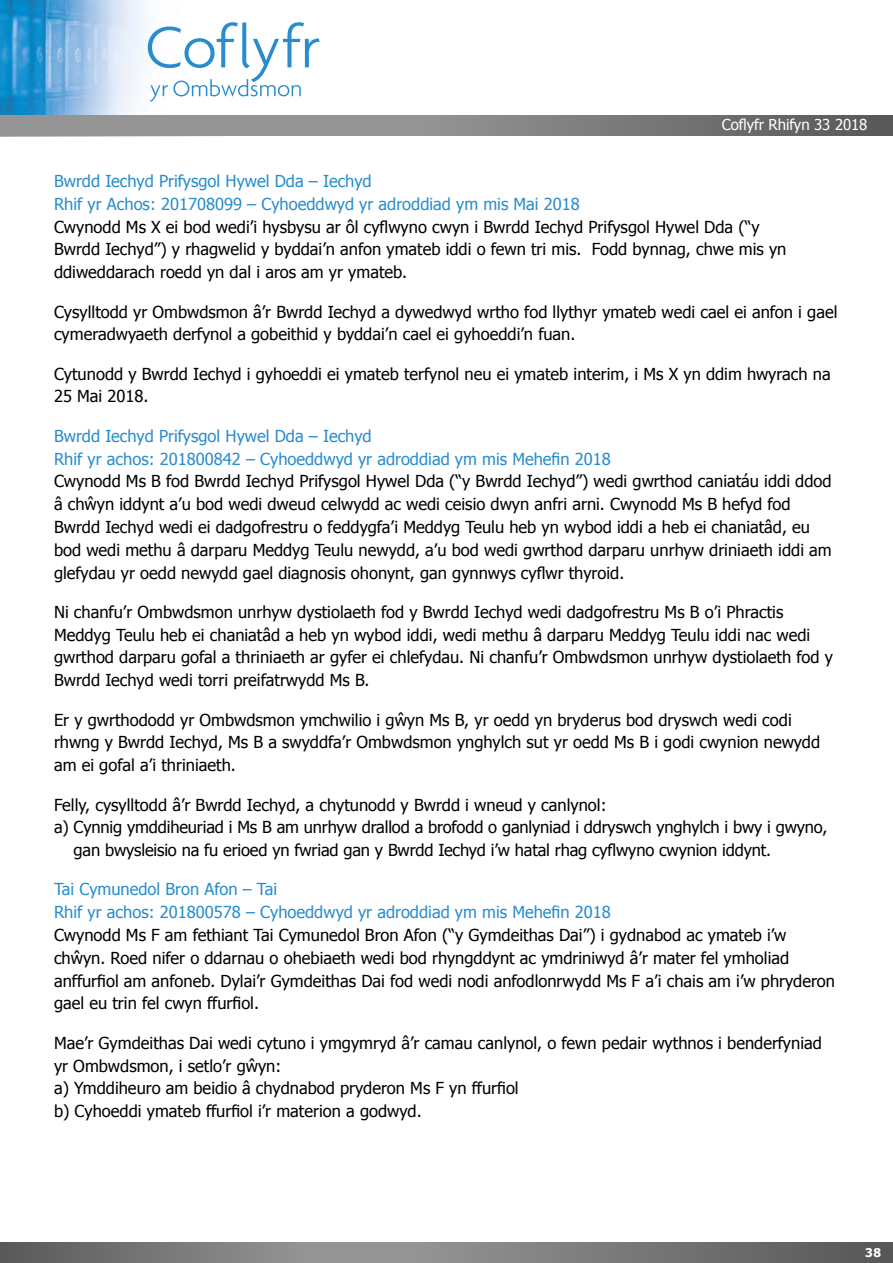
<style>
.page{position:relative;width:893px;height:1263px;background:#fff}
.page>*{position:absolute;margin:0;border:0;box-sizing:border-box;transform-origin:0 0}
.t1{font:16.5px/22.8px "Tahoma";color:#000}
.t2{font:16.5px/22.8px "Tahoma";color:#298dcd}
.t3{font:15px "Tahoma";letter-spacing:-.005em;color:#fff}
.t4{font:700 12px "Tahoma";color:#fff}
</style>
<div class="page">
<svg style="left:0;top:1242px;width:893px;height:21px;background:#7a7979"></svg>
<img style="left:0;top:0;width:148px;height:115px">
<svg style="left:0;top:136px;width:205px;height:1px"></svg>
<svg style="left:0;top:115px;width:893px;height:21px;background:#858484"></svg>
<svg style="left:148px;top:22px;width:172px;height:80px"></svg>
<p class="t3" style="left:722px;top:115px;width:147px">Coflyfr Rhifyn 33 2018</p>
<p class="t2" style="left:54px;top:169px;width:527px">Bwrdd Iechyd Prifysgol Hywel Dda – Iechyd<br>Rhif yr Achos: 201708099 – Cyhoeddwyd yr adroddiad ym mis Mai 2018</p>
<p class="t1" style="left:54px;top:214px;width:734px">Cwynodd Ms X ei bod wedi’i hysbysu ar ôl cyflwyno cwyn i Bwrdd Iechyd Prifysgol Hywel Dda (“y<br>Bwrdd Iechyd”) y rhagwelid y byddai’n anfon ymateb iddi o fewn tri mis. Fodd bynnag, chwe mis yn ddiweddarach roedd yn dal i aros am yr ymateb.</p>
<p class="t1" style="left:54px;top:299px;width:785px">Cysylltodd yr Ombwdsmon â’r Bwrdd Iechyd a dywedwyd wrtho fod llythyr ymateb wedi cael ei anfon i gael cymeradwyaeth derfynol a gobeithid y byddai’n cael ei gyhoeddi’n fuan.</p>
<p class="t1" style="left:54px;top:361px;width:778px">Cytunodd y Bwrdd Iechyd i gyhoeddi ei ymateb terfynol neu ei ymateb interim, i Ms X yn ddim hwyrach na<br>25 Mai 2018.</p>
<p class="t2" style="left:54px;top:424px;width:558px">Bwrdd Iechyd Prifysgol Hywel Dda – Iechyd<br>Rhif yr achos: 201800842 – Cyhoeddwyd yr adroddiad ym mis Mehefin 2018</p>
<p class="t1" style="left:54px;top:469px;width:779px">Cwynodd Ms B fod Bwrdd Iechyd Prifysgol Hywel Dda (“y Bwrdd Iechyd”) wedi gwrthod caniatáu iddi ddod â chŵyn iddynt a’u bod wedi dweud celwydd ac wedi ceisio dwyn anfri arni. Cwynodd Ms B hefyd fod Bwrdd Iechyd wedi ei dadgofrestru o feddygfa’i Meddyg Teulu heb yn wybod iddi a heb ei chaniatâd, eu bod wedi methu â darparu Meddyg Teulu newydd, a’u bod wedi gwrthod darparu unrhyw driniaeth iddi am glefydau yr oedd newydd gael diagnosis ohonynt, gan gynnwys cyflwr thyroid.</p>
<p class="t1" style="left:54px;top:600px;width:780px">Ni chanfu’r Ombwdsmon unrhyw dystiolaeth fod y Bwrdd Iechyd wedi dadgofrestru Ms B o’i Phractis Meddyg Teulu heb ei chaniatâd a heb yn wybod iddi, wedi methu â darparu Meddyg Teulu iddi nac wedi gwrthod darparu gofal a thriniaeth ar gyfer ei chlefydau. Ni chanfu’r Ombwdsmon unrhyw dystiolaeth fod y Bwrdd Iechyd wedi torri preifatrwydd Ms B.</p>
<p class="t1" style="left:54px;top:707px;width:768px">Er y gwrthododd yr Ombwdsmon ymchwilio i gŵyn Ms B, yr oedd yn bryderus bod dryswch wedi codi rhwng y Bwrdd Iechyd, Ms B a swyddfa’r Ombwdsmon ynghylch sut yr oedd Ms B i godi cwynion newydd am ei gofal a’i thriniaeth.</p>
<p class="t1" style="left:54px;top:792px;width:554px">Felly, cysylltodd â’r Bwrdd Iechyd, a chytunodd y Bwrdd i wneud y canlynol:</p>
<p class="t1" style="left:54px;top:815px;width:775px">a) Cynnig ymddiheuriad i Ms B am unrhyw drallod a brofodd o ganlyniad i ddryswch ynghylch i bwy i gwyno,</p>
<p class="t1" style="left:74px;top:838px;width:699px">gan bwysleisio na fu erioed yn fwriad gan y Bwrdd Iechyd i’w hatal rhag cyflwyno cwynion iddynt.</p>
<p class="t2" style="left:54px;top:877px;width:558px">Tai Cymunedol Bron Afon – Tai<br>Rhif yr achos: 201800578 – Cyhoeddwyd yr adroddiad ym mis Mehefin 2018</p>
<p class="t1" style="left:54px;top:923px;width:783px">Cwynodd Ms F am fethiant Tai Cymunedol Bron Afon (“y Gymdeithas Dai”) i gydnabod ac ymateb i’w chŵyn. Roed nifer o ddarnau o ohebiaeth wedi bod rhyngddynt ac ymdriniwyd â’r mater fel ymholiad anffurfiol am anfoneb. Dylai’r Gymdeithas Dai fod wedi nodi anfodlonrwydd Ms F a’i chais am i’w phryderon gael eu trin fel cwyn ffurfiol.</p>
<p class="t1" style="left:54px;top:1030px;width:769px">Mae’r Gymdeithas Dai wedi cytuno i ymgymryd â’r camau canlynol, o fewn pedair wythnos i benderfyniad yr Ombwdsmon, i setlo’r gŵyn:<br>a) Ymddiheuro am beidio â chydnabod pryderon Ms F yn ffurfiol<br>b) Cyhoeddi ymateb ffurfiol i’r materion a godwyd.</p>
<p class="t4" style="left:865px;top:1244px;width:17px">38</p>
</div>
